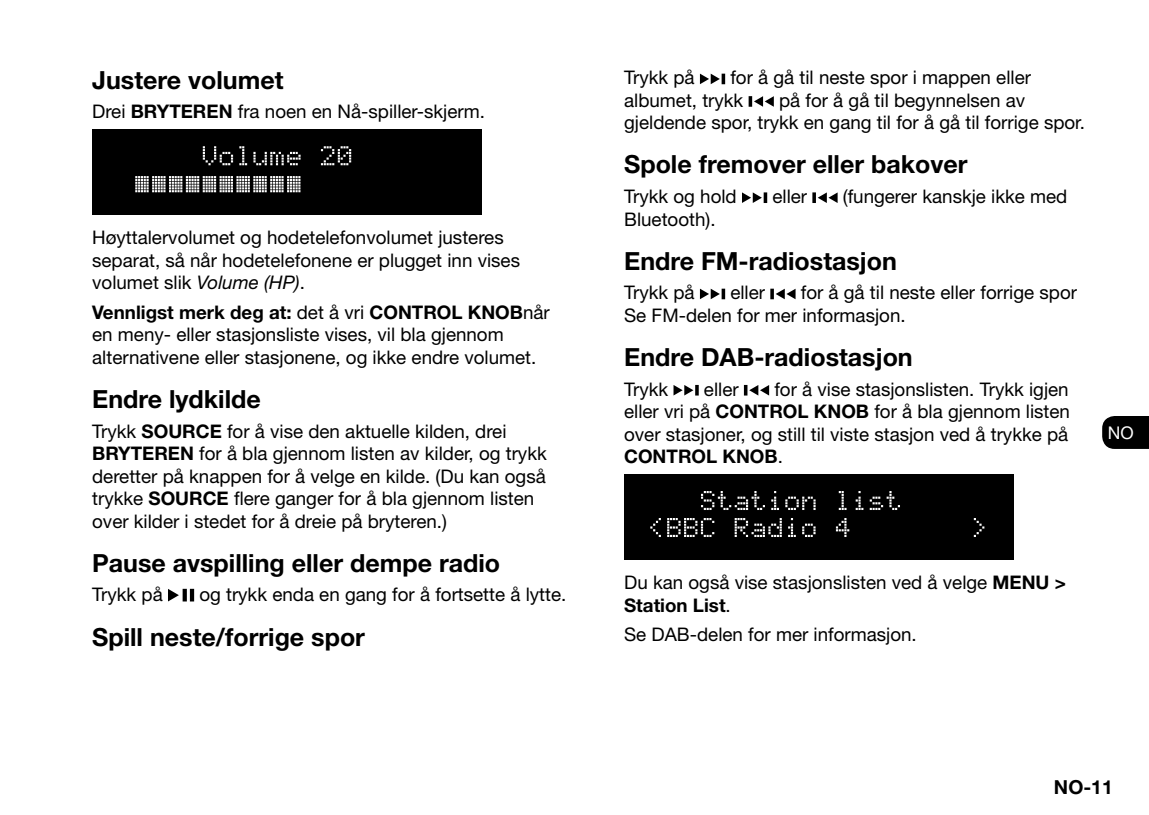
<style>
.page{position:relative;width:1149px;height:815px;background:#fff}
.page>*{position:absolute;margin:0;border:0;box-sizing:border-box;transform-origin:0 0}
.t1{font:700 25px "Helvetica Neue LT Std";color:#000}
.t2{font:700 19.25px "Helvetica Neue LT Std";color:#000}
.t3{font:18.75px/22.5px "Helvetica Neue LT Std";color:#000}
.t4{font:17.5px "Helvetica Neue LT Std";color:#fff}
.s1{font-weight:700}
.s2{font-style:italic}
</style>
<div class="page">
<svg style="left:1102px;top:416px;width:46px;height:33px;background:#0c0c0c"></svg>
<div style="left:92px;top:129px;width:389px;height:86px;background:#000"></div>
<svg style="left:203px;top:146px;width:30px;height:19px"></svg>
<svg style="left:239px;top:146px;width:8px;height:19px"></svg>
<svg style="left:253px;top:152px;width:47px;height:13px"></svg>
<svg style="left:321px;top:146px;width:30px;height:19px"></svg>
<svg style="left:135px;top:176px;width:165px;height:16px;background:#808080"></svg>
<div style="left:182px;top:589px;width:5px;height:12px;background:#000"></div>
<hr style="left:190px;top:589px;width:4px;height:12px;background:#000">
<svg style="left:168px;top:589px;width:11px;height:12px"></svg>
<svg style="left:721px;top:74px;width:4px;height:10px"></svg>
<svg style="left:699px;top:74px;width:20px;height:10px"></svg>
<svg style="left:748px;top:96px;width:4px;height:11px"></svg>
<svg style="left:754px;top:96px;width:19px;height:11px"></svg>
<svg style="left:763px;top:192px;width:4px;height:11px"></svg>
<svg style="left:742px;top:192px;width:19px;height:11px"></svg>
<svg style="left:812px;top:192px;width:25px;height:11px"></svg>
<svg style="left:721px;top:289px;width:4px;height:10px"></svg>
<svg style="left:699px;top:289px;width:20px;height:10px"></svg>
<svg style="left:770px;top:289px;width:25px;height:10px"></svg>
<svg style="left:673px;top:385px;width:25px;height:11px"></svg>
<svg style="left:743px;top:385px;width:4px;height:11px"></svg>
<svg style="left:749px;top:385px;width:20px;height:11px"></svg>
<div style="left:624px;top:474px;width:388px;height:86px;background:#000"></div>
<svg style="left:701px;top:491px;width:63px;height:19px"></svg>
<svg style="left:771px;top:491px;width:7px;height:19px"></svg>
<svg style="left:785px;top:497px;width:30px;height:13px"></svg>
<svg style="left:838px;top:491px;width:8px;height:19px"></svg>
<svg style="left:855px;top:491px;width:8px;height:19px"></svg>
<svg style="left:869px;top:491px;width:30px;height:19px"></svg>
<svg style="left:650px;top:518px;width:10px;height:19px"></svg>
<svg style="left:667px;top:518px;width:47px;height:19px"></svg>
<svg style="left:734px;top:518px;width:47px;height:19px"></svg>
<svg style="left:788px;top:518px;width:7px;height:19px"></svg>
<svg style="left:802px;top:524px;width:13px;height:13px"></svg>
<svg style="left:835px;top:518px;width:14px;height:19px"></svg>
<svg style="left:973px;top:518px;width:11px;height:19px"></svg>
<h1 class="t1" style="left:92px;top:64px;width:193px">Justere volumet</h1>
<p class="t3" style="left:92px;top:100px;width:394px">Drei <span class="s1">BRYTEREN</span> fra noen en Nå-spiller-skjerm.</p>
<p class="t3" style="left:92px;top:226px;width:429px">Høyttalervolumet og hodetelefonvolumet justeres separat, så når hodetelefonene er plugget inn vises volumet slik <span class="s2">Volume (HP)</span>.</p>
<p class="t3" style="left:92px;top:301px;width:459px"><span class="s1">Vennligst merk deg at:</span> det å vri <span class="s1">CONTROL KNOB</span>når en meny- eller stasjonsliste vises, vil bla gjennom alternativene eller stasjonene, og ikke endre volumet.</p>
<h1 class="t1" style="left:92px;top:384px;width:170px">Endre lydkilde</h1>
<p class="t3" style="left:92px;top:420px;width:456px">Trykk <span class="s1">SOURCE</span> for å vise den aktuelle kilden, drei <span class="s1">BRYTEREN</span> for å bla gjennom listen av kilder, og trykk deretter på knappen for å velge en kilde. (Du kan også trykke <span class="s1">SOURCE</span> flere ganger for å bla gjennom listen over kilder i stedet for å dreie på bryteren.)</p>
<h1 class="t1" style="left:92px;top:548px;width:409px">Pause avspilling eller dempe radio</h1>
<p class="t3" style="left:92px;top:583px;width:72px">Trykk på</p>
<p class="t3" style="left:199px;top:583px;width:368px">og trykk enda en gang for å fortsette å lytte.</p>
<h1 class="t1" style="left:92px;top:621px;width:274px">Spill neste/forrige spor</h1>
<p class="t3" style="left:624px;top:66px;width:72px">Trykk på</p>
<p class="t3" style="left:624px;top:66px;width:408px;text-indent:106px">for å gå til neste spor i mappen eller albumet, trykk</p>
<p class="t3" style="left:624px;top:89px;width:462px;text-indent:155px">på for å gå til begynnelsen av gjeldende spor, trykk en gang til for å gå til forrige spor.</p>
<h1 class="t1" style="left:624px;top:149px;width:345px">Spole fremover eller bakover</h1>
<p class="t3" style="left:624px;top:185px;width:114px">Trykk og hold</p>
<p class="t3" style="left:772px;top:185px;width:36px">eller</p>
<p class="t3" style="left:842px;top:185px;width:226px">(fungerer kanskje ikke med</p>
<p class="t3" style="left:624px;top:207px;width:93px">Bluetooth).</p>
<h1 class="t1" style="left:624px;top:245px;width:274px">Endre FM-radiostasjon</h1>
<p class="t3" style="left:624px;top:281px;width:72px">Trykk på</p>
<p class="t3" style="left:730px;top:281px;width:36px">eller</p>
<p class="t3" style="left:624px;top:281px;width:454px;text-indent:176px">for å gå til neste eller forrige spor<br>Se FM-delen for mer informasjon.</p>
<h1 class="t1" style="left:624px;top:342px;width:290px">Endre DAB-radiostasjon</h1>
<p class="t3" style="left:624px;top:377px;width:46px">Trykk</p>
<p class="t3" style="left:703px;top:377px;width:36px">eller</p>
<p class="t3" style="left:624px;top:377px;width:447px;text-align:justify;text-indent:150px">for å vise stasjonslisten. Trykk igjen eller vri på <span class="s1">CONTROL KNOB</span> for å bla gjennom listen over stasjoner, og still til viste stasjon ved å trykke på <span class="s1">CONTROL KNOB</span>.</p>
<p class="t4" style="left:1107px;top:423px;width:27px">NO</p>
<p class="t3" style="left:624px;top:571px;width:443px">Du kan også vise stasjonslisten ved å velge <span class="s1">MENU &gt;<br>Station List</span>.</p>
<p class="t3" style="left:624px;top:623px;width:294px">Se DAB-delen for mer informasjon.</p>
<p class="t2" style="left:1053px;top:775px;width:60px">NO-11</p>
</div>
